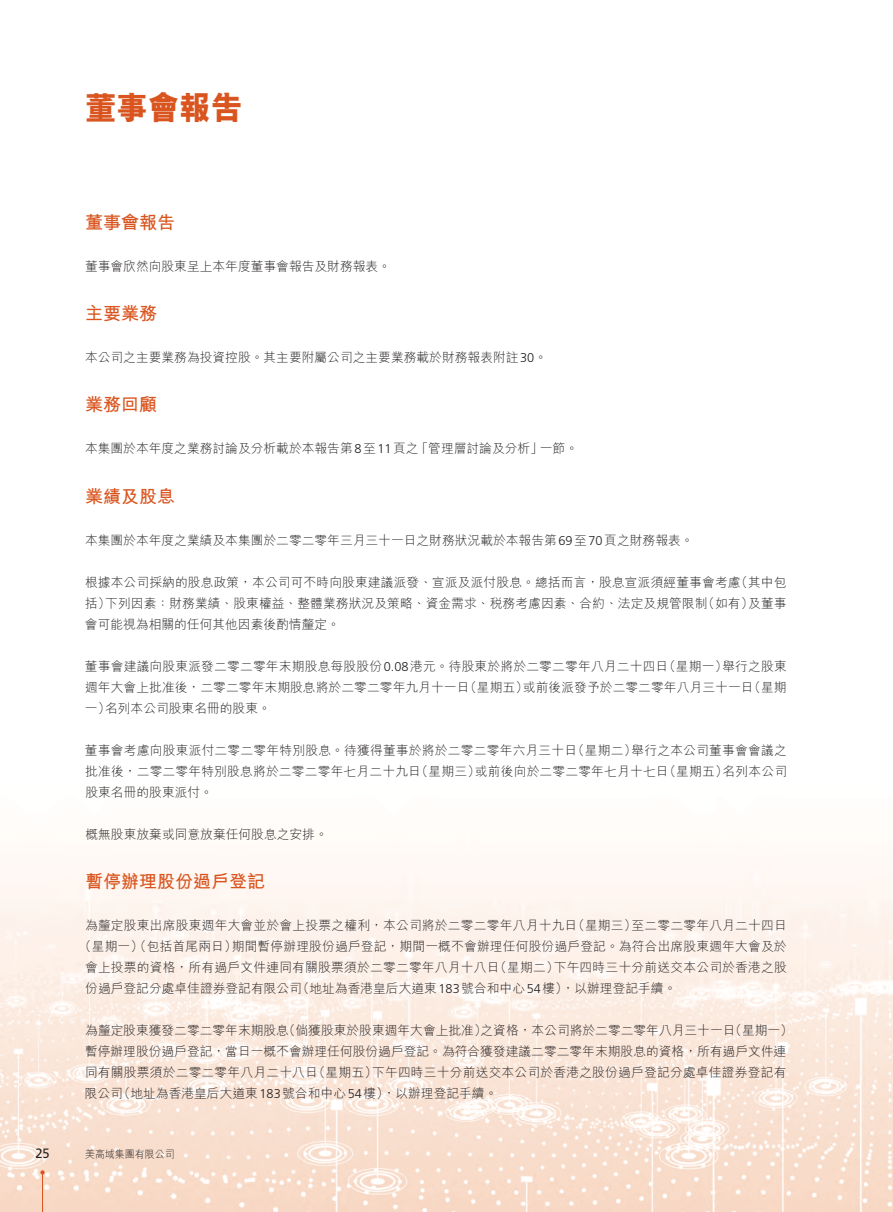
<style>
.page{position:relative;width:893px;height:1212px;background:#fff}
.page>*{position:absolute;margin:0;border:0;box-sizing:border-box;transform-origin:0 0}
.t1{font:800 33px "M Hei HK";color:#d9541e;scale:.95 1}
.t2{font:700 18px "M Hei HK";color:#d9541e}
.t3{font:13.5px "Frutiger LT Std";color:#231f20;scale:.95 1}
.t4{font:300 12.75px/21px "M Hei HK";letter-spacing:.005em;color:#231f20}
.t5{font:300 10.5px "M Hei HK";color:#231f20;scale:.95 1}
.s1{font-family:"Frutiger LT Std"}
</style>
<div class="page">
<img style="left:0;top:859px;width:893px;height:353px">
<hr style="left:42px;top:1172px;width:1px;height:40px;background:#d9541e">
<svg style="left:40px;top:1170px;width:5px;height:4px"></svg>
<p class="t3" style="left:35px;top:1145px;width:17px">25</p>
<h1 class="t1" style="left:85px;top:91px;width:167px">董事會報告</h1>
<h2 class="t2" style="left:85px;top:209px;width:91px">董事會報告</h2>
<p class="t4" style="left:85px;top:255px;width:307px">董事會欣然向股東呈上本年度董事會報告及財務報表。</p>
<h2 class="t2" style="left:85px;top:300px;width:73px">主要業務</h2>
<p class="t4" style="left:85px;top:347px;width:464px">本公司之主要業務為投資控股。其主要附屬公司之主要業務載於財務報表附註<span class="s1">30</span>。</p>
<h2 class="t2" style="left:85px;top:391px;width:73px">業務回顧</h2>
<p class="t4" style="left:540px;top:438px;width:40px">一節。</p>
<p class="t4" style="left:85px;top:438px;width:335px">本集團於本年度之業務討論及分析載於本報告第<span class="s1">8</span>至<span class="s1">11</span>頁之</p>
<h2 class="t2" style="left:85px;top:483px;width:91px">業績及股息</h2>
<p class="t4" style="left:85px;top:529px;width:610px">本集團於本年度之業績及本集團於二零二零年三月三十一日之財務狀況載於本報告第<span class="s1">69</span>至<span class="s1">70</span>頁之財務報表。</p>
<p class="t4" style="left:415px;top:438px;width:129px">「管理層討論及分析」</p>
<p class="t4" style="left:85px;top:571px;width:657px">根據本公司採納的股息政策，本公司可不時向股東建議派發、宣派及派付股息。總括而言，股息宣派須經董事會考慮</p>
<p class="t4" style="left:735px;top:571px;width:53px">（其中包</p>
<p class="t4" style="left:85px;top:592px;width:256px">括）<br>會可能視為相關的任何其他因素後酌情釐定。</p>
<p class="t4" style="left:702px;top:592px;width:53px">（如有）</p>
<p class="t4" style="left:105px;top:592px;width:604px">下列因素：財務業績、股東權益、整體業務狀況及策略、資金需求、稅務考慮因素、合約、法定及規管限制</p>
<p class="t4" style="left:748px;top:592px;width:40px">及董事</p>
<p class="t4" style="left:663px;top:655px;width:66px">（星期一）</p>
<p class="t4" style="left:85px;top:655px;width:585px">董事會建議向股東派發二零二零年末期股息每股股份<span class="s1">0.08</span>港元。待股東於將於二零二零年八月二十四日</p>
<p class="t4" style="left:722px;top:655px;width:66px">舉行之股東</p>
<p class="t4" style="left:464px;top:676px;width:66px">（星期五）</p>
<p class="t4" style="left:748px;top:676px;width:40px">（星期</p>
<p class="t4" style="left:105px;top:676px;width:366px;text-indent:-20px">週年大會上批准後，二零二零年末期股息將於二零二零年九月十一日名列本公司股東名冊的股東。</p>
<p class="t4" style="left:523px;top:676px;width:232px">或前後派發予於二零二零年八月三十一日</p>
<p class="t4" style="left:85px;top:697px;width:27px">一）</p>
<p class="t4" style="left:85px;top:739px;width:494px">董事會考慮向股東派付二零二零年特別股息。待獲得董事於將於二零二零年六月三十日</p>
<p class="t4" style="left:572px;top:739px;width:66px">（星期二）</p>
<p class="t4" style="left:631px;top:739px;width:157px">舉行之本公司董事會會議之</p>
<p class="t4" style="left:416px;top:760px;width:66px">（星期三）</p>
<p class="t4" style="left:663px;top:760px;width:66px">（星期五）</p>
<p class="t4" style="left:85px;top:760px;width:337px">批准後，二零二零年特別股息將於二零二零年七月二十九日股東名冊的股東派付。</p>
<p class="t4" style="left:85px;top:823px;width:244px">概無股東放棄或同意放棄任何股息之安排。</p>
<h2 class="t2" style="left:85px;top:868px;width:181px">暫停辦理股份過戶登記</h2>
<p class="t4" style="left:475px;top:760px;width:195px">或前後向於二零二零年七月十七日</p>
<p class="t4" style="left:723px;top:760px;width:66px">名列本公司</p>
<p class="t4" style="left:572px;top:914px;width:66px">（星期三）</p>
<p class="t4" style="left:232px;top:914px;width:556px;text-indent:-147px">為釐定股東出席股東週年大會並於會上投票之權利，本公司將於二零二零年八月十九日<br>期間暫停辦理股份過戶登記，期間一概不會辦理任何股份過戶登記。為符合出席股東週年大會及於</p>
<p class="t4" style="left:631px;top:914px;width:157px">至二零二零年八月二十四日</p>
<p class="t4" style="left:79px;top:935px;width:160px">（星期一）（包括首尾兩日）</p>
<p class="t4" style="left:494px;top:956px;width:66px">（星期二）</p>
<p class="t4" style="left:297px;top:956px;width:381px;text-indent:-212px">會上投票的資格，所有過戶文件連同有關股票須於二零二零年八月十八日<br>（地址為香港皇后大道東<span class="s1">183</span>號合和中心<span class="s1">54</span>樓，）以辦理登記手續。</p>
<p class="t4" style="left:554px;top:956px;width:235px">下午四時三十分前送交本公司於香港之股</p>
<p class="t4" style="left:85px;top:977px;width:218px">份過戶登記分處卓佳證券登記有限公司</p>
<p class="t4" style="left:283px;top:1019px;width:206px">（倘獲股東於股東週年大會上批准）</p>
<p class="t4" style="left:729px;top:1019px;width:65px">（星期一(</p>
<p class="t4" style="left:480px;top:1019px;width:256px">之資格，本公司將於二零二零年八月三十一日</p>
<p class="t4" style="left:85px;top:1019px;width:205px">為釐定股東獲發二零二零年末期股息</p>
<p class="t4" style="left:85px;top:1040px;width:703px">暫停辦理股份過戶登記，當日一概不會辦理任何股份過戶登記。為符合獲發建議二零二零年末期股息的資格，所有過戶文件連</p>
<p class="t4" style="left:372px;top:1061px;width:416px">下午四時三十分前送交本公司於香港之股份過戶登記分處卓佳證券登記有</p>
<p class="t4" style="left:313px;top:1061px;width:66px">（星期五）</p>
<p class="t4" style="left:118px;top:1061px;width:381px;text-indent:-33px">同有關股票須於二零二零年八月二十八日<br>（地址為香港皇后大道東<span class="s1">183</span>號合和中心<span class="s1">54</span>樓，）以辦理登記手續。</p>
<p class="t4" style="left:85px;top:1082px;width:40px">限公司</p>
<p class="t5" style="left:85px;top:1148px;width:96px">美高域集團有限公司</p>
</div>
